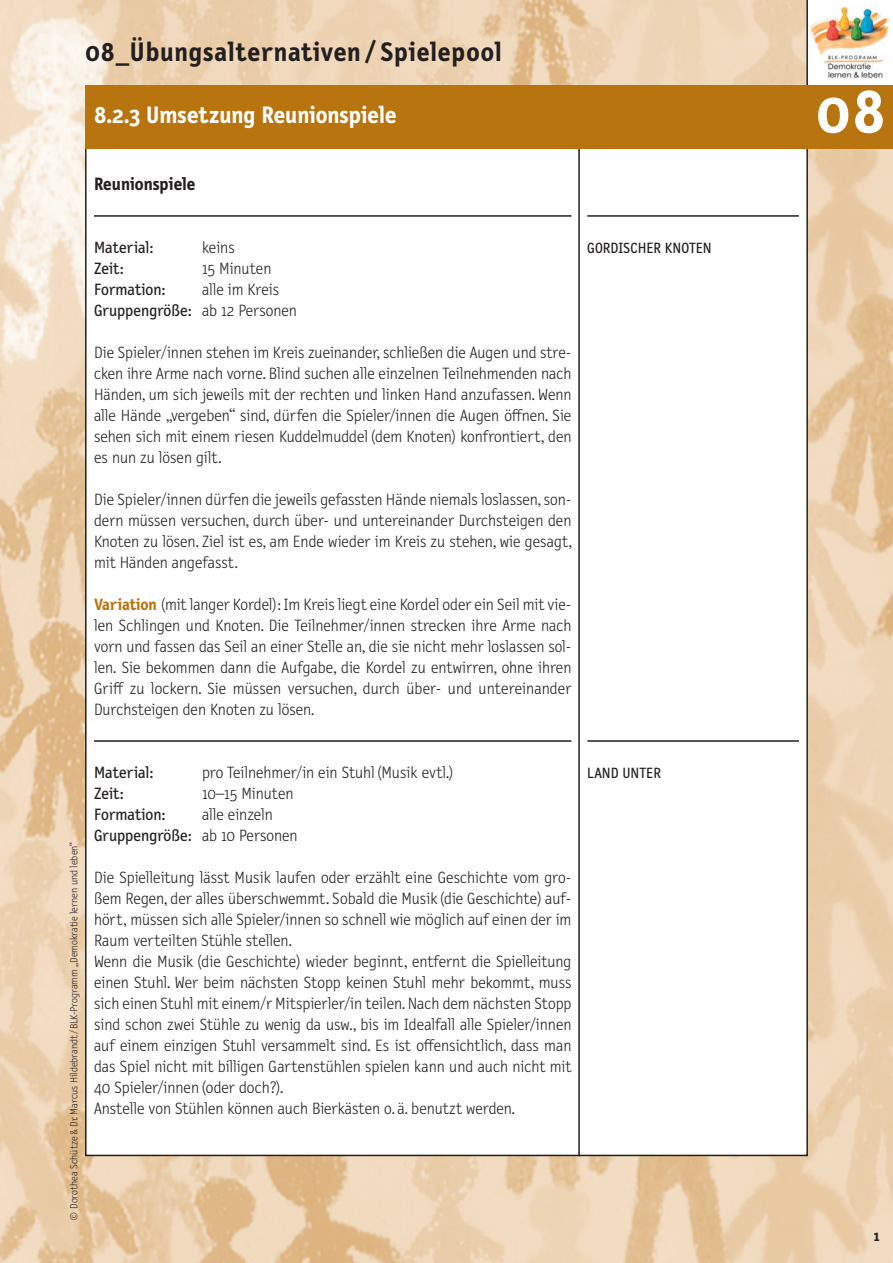
<style>
.page{position:relative;width:893px;height:1263px;background:#fff}
.page>*{position:absolute;margin:0;border:0;box-sizing:border-box;transform-origin:0 0}
.t1{font:700 63px "Letter Gothic Text";color:#fff}
.t2{font:700 27px "Letter Gothic Text";letter-spacing:.03em;color:#231f20}
.t3{font:700 24px "Letter Gothic Text";color:#fff}
.t4{font:700 18px "Letter Gothic Text";color:#231f20}
.t5{font:300 16.5px/21px "Letter Gothic Text";color:#231f20}
.t6{font:16.5px "Letter Gothic Text";color:#231f20}
.t7{font:15px "Letter Gothic Text";color:#231f20}
.t8{font:700 15px "Letter Gothic Text";color:#231f20}
.t9{font:300 10.5px "Letter Gothic Text";color:#231f20}
.s1{font-weight:400}
.s2{font-weight:700;color:#b8740f}
</style>
<div class="page">
<img style="left:0;top:0;width:893px;height:1263px">
<div style="left:808px;top:0;width:85px;height:85px;background:#fff"></div>
<img style="left:809px;top:6px;width:80px;height:73px">
<hr style="left:806px;top:0;width:2px;height:111px;background:#231f20">
<div style="left:86px;top:141px;width:494px;height:1014px;background:#fff"></div>
<div style="left:579px;top:141px;width:228px;height:1014px;background:#fff"></div>
<div style="left:578px;top:140px;width:230px;height:1016px;border:2px solid #231f20"></div>
<div style="left:85px;top:85px;width:724px;height:64px;background:#b8740f"></div>
<div style="left:808px;top:85px;width:85px;height:64px;background:#b8740f"></div>
<hr style="left:587px;top:215px;width:212px;height:2px;background:#231f20">
<hr style="left:587px;top:740px;width:212px;height:2px;background:#231f20">
<hr style="left:94px;top:215px;width:477px;height:2px;background:#231f20">
<hr style="left:94px;top:740px;width:477px;height:2px;background:#231f20">
<h2 class="t2" style="left:85px;top:42px;width:418px">08_Übungsalternativen / Spielepool</h2>
<h3 class="t3" style="left:94px;top:106px;width:304px">8.2.3 Umsetzung Reunionspiele</h3>
<p class="t4" style="left:94px;top:177px;width:103px">Reunionspiele</p>
<p class="t6" style="left:94px;top:241px;width:61px">Material:</p>
<p class="t5" style="left:202px;top:238px;width:34px">keins</p>
<p class="t6" style="left:94px;top:262px;width:31px">Zeit:</p>
<p class="t5" style="left:202px;top:259px;width:71px">15 Minuten</p>
<p class="t6" style="left:94px;top:283px;width:73px">Formation:</p>
<p class="t5" style="left:94px;top:280px;width:204px;text-indent:108px">alle im Kreis<br><span class="s1">Gruppengröße:</span> ab 12 Personen</p>
<p class="t5" style="left:94px;top:343px;width:479px;text-align:justify">Die Spieler/innen stehen im Kreis zueinander, schließen die Augen und stre&shy;cken ihre Arme nach vorne. Blind suchen alle einzelnen Teilnehmenden nach Händen, um sich jeweils mit der rechten und linken Hand anzufassen. Wenn alle Hände „vergeben“ sind, dürfen die Spieler/innen die Augen öffnen. Sie sehen sich mit einem riesen Kuddelmuddel (dem Knoten) konfrontiert, den es nun zu lösen gilt.</p>
<p class="t5" style="left:94px;top:490px;width:480px;text-align:justify">Die Spieler/innen dürfen die jeweils gefassten Hände niemals loslassen, son&shy;dern müssen versuchen, durch über- und untereinander Durchsteigen den Knoten zu lösen. Ziel ist es, am Ende wieder im Kreis zu stehen, wie gesagt, mit Händen angefasst.</p>
<p class="t5" style="left:94px;top:595px;width:479px;text-align:justify"><span class="s2">Variation</span> (mit langer Kordel): Im Kreis liegt eine Kordel oder ein Seil mit vie&shy;len Schlingen und Knoten. Die Teilnehmer/innen strecken ihre Arme nach vorn und fassen das Seil an einer Stelle an, die sie nicht mehr loslassen sol&shy;len. Sie bekommen dann die Aufgabe, die Kordel zu entwirren, ohne ihren Griff zu lockern. Sie müssen versuchen, durch über- und untereinander Durchsteigen den Knoten zu lösen.</p>
<p class="t7" style="left:587px;top:242px;width:126px">GORDISCHER KNOTEN</p>
<p class="t9" style="left:70px;top:1221px;width:381px;rotate:-90deg">© Dorothea Schütze &amp; Dr. Marcus Hildebrandt / BLK-Programm „Demokratie lernen und leben“</p>
<p class="t6" style="left:94px;top:766px;width:61px">Material:</p>
<p class="t5" style="left:202px;top:763px;width:254px">pro Teilnehmer/in ein Stuhl (Musik evtl.)</p>
<p class="t6" style="left:94px;top:787px;width:31px">Zeit:</p>
<p class="t5" style="left:202px;top:784px;width:93px">10–15 Minuten</p>
<p class="t6" style="left:94px;top:808px;width:73px">Formation:</p>
<p class="t5" style="left:94px;top:805px;width:205px;text-indent:108px">alle einzeln<br><span class="s1">Gruppengröße:</span> ab 10 Personen</p>
<p class="t5" style="left:94px;top:868px;width:479px">Die Spielleitung lässt Musik laufen oder erzählt eine Geschichte vom gro&shy;ßem Regen, der alles überschwemmt. Sobald die Musik (die Geschichte) auf&shy;hört, müssen sich alle Spieler/innen so schnell wie möglich auf einen der im Raum verteilten Stühle stellen.<br>Wenn die Musik (die Geschichte) wieder beginnt, entfernt die Spielleitung einen Stuhl. Wer beim nächsten Stopp keinen Stuhl mehr bekommt, muss sich einen Stuhl mit einem/r Mitspierler/in teilen. Nach dem nächsten Stopp sind schon zwei Stühle zu wenig da usw., bis im Idealfall alle Spieler/innen auf einem einzigen Stuhl versammelt sind. Es ist offensichtlich, dass man das Spiel nicht mit billigen Gartenstühlen spielen kann und auch nicht mit 40 Spieler/innen (oder doch?).<br>Anstelle von Stühlen können auch Bierkästen o. ä. benutzt werden.</p>
<p class="t7" style="left:587px;top:767px;width:75px">LAND UNTER</p>
<h1 class="t1" style="left:816px;top:88px;width:71px">08</h1>
<p class="t8" style="left:874px;top:1230px;width:7px">1</p>
</div>
